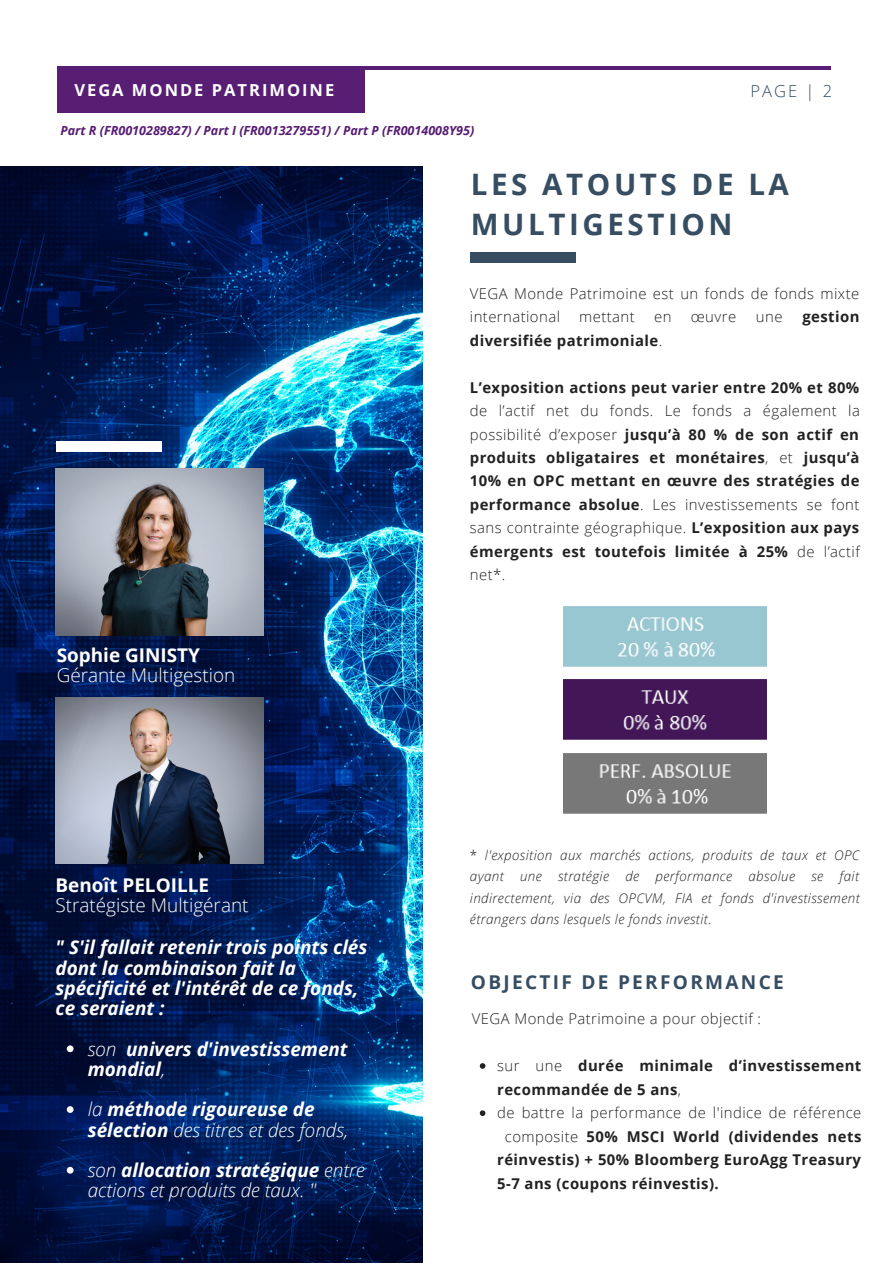
<style>
.page{position:relative;width:893px;height:1264px;background:#fff}
.page>*{position:absolute;margin:0;border:0;box-sizing:border-box;transform-origin:0 0}
.t1{font:700 29.55px/40.5px "Open Sans";letter-spacing:.12em;color:#364d62}
.t2{font:700 19.05px "Open Sans";letter-spacing:.12em;color:#364d62}
.t3{font:italic 700 18.9px/20.2px "Open Sans";color:#fff}
.t4{font:italic 300 18.9px/20.2px "Open Sans";color:#fff}
.t5{font:300 18.9px "Open Sans";color:#fff}
.t6{font:700 18.9px "Open Sans";color:#fff}
.t7{font:700 16.5px "Open Sans";letter-spacing:.12em;color:#fff}
.t8{font:300 16.5px "Open Sans";color:#364d62}
.t9{font:700 14.85px/23.4px "Open Sans";letter-spacing:.03em;color:#222;text-align:justify}
.t10{font:300 14.85px/23.4px "Open Sans";letter-spacing:.03em;color:#222}
.t11{font:italic 300 13.35px/21.1px "Open Sans";letter-spacing:.03em;color:#222;text-align:justify}
.t12{font:italic 700 12.6px "Open Sans";color:#571e74}
.s1{font-weight:300}
.s2{font-weight:700}
.s3{font-style:normal}
</style>
<div class="page">
<hr style="left:60px;top:66px;width:770px;height:4px;background:#581d74">
<div style="left:57px;top:66px;width:307px;height:46px;background:#571e74"></div>
<img style="left:0;top:166px;width:423px;height:1096px">
<div style="left:56px;top:441px;width:105px;height:10px;background:#fff"></div>
<div style="left:470px;top:252px;width:105px;height:10px;background:#364d62"></div>
<img style="left:56px;top:697px;width:208px;height:166px">
<img style="left:56px;top:469px;width:208px;height:166px">
<img style="left:563px;top:606px;width:203px;height:61px">
<img style="left:563px;top:679px;width:203px;height:61px">
<img style="left:563px;top:753px;width:203px;height:61px">
<svg style="left:67px;top:1045px;width:6px;height:7px"></svg>
<svg style="left:67px;top:1106px;width:6px;height:6px"></svg>
<svg style="left:67px;top:1166px;width:6px;height:7px"></svg>
<svg style="left:480px;top:1063px;width:5px;height:5px"></svg>
<svg style="left:480px;top:1110px;width:5px;height:5px"></svg>
<p class="t7" style="left:74px;top:78px;width:261px">VEGA MONDE PATRIMOINE</p>
<p class="t8" style="left:750px;top:80px;width:83px">PAGE | 2</p>
<p class="t12" style="left:60px;top:121px;width:415px">Part R (FR0010289827) / Part I (FR0013279551) / Part P (FR0014008Y95)</p>
<h1 class="t1" style="left:471px;top:163px;width:319px">LES ATOUTS DE LA<br>MULTIGESTION</h1>
<p class="t6" style="left:57px;top:641px;width:145px">Sophie GINISTY</p>
<p class="t5" style="left:57px;top:661px;width:180px">Gérante Multigestion</p>
<p class="t6" style="left:56px;top:872px;width:155px">Benoît PELOILLE</p>
<p class="t5" style="left:56px;top:892px;width:194px">Stratégiste Multigérant</p>
<p class="t3" style="left:56px;top:936px;width:313px">" S'il fallait retenir trois points clés dont la combinaison fait la spécificité et l'intérêt de ce fonds, ce seraient :</p>
<p class="t3" style="left:88px;top:1038px;width:261px"><span class="s1">son</span> univers d'investissement mondial<span class="s1">,</span></p>
<p class="t3" style="left:88px;top:1098px;width:262px"><span class="s1">la</span> méthode rigoureuse de sélection <span class="s1">des titres et des fonds,</span></p>
<p class="t4" style="left:88px;top:1159px;width:278px">son <span class="s2">allocation stratégique</span> entre actions et produits de taux. "</p>
<p class="t10" style="left:470px;top:281px;width:391px">VEGA Monde Patrimoine est un fonds de fonds mixte international</p>
<p class="t10" style="left:579px;top:305px;width:57px">mettant</p>
<p class="t10" style="left:654px;top:305px;width:19px">en</p>
<p class="t10" style="left:690px;top:305px;width:47px">œuvre</p>
<p class="t10" style="left:756px;top:305px;width:28px">une</p>
<p class="t9" style="left:802px;top:305px;width:59px">gestion</p>
<p class="t9" style="left:470px;top:328px;width:194px">diversifiée patrimoniale<span class="s1">.</span></p>
<p class="t9" style="left:470px;top:375px;width:391px">L’exposition actions peut varier entre 20% et 80%</p>
<p class="t9" style="left:470px;top:398px;width:391px"><span class="s1">de l’actif net du fonds. Le fonds a également la possibilité d’exposer</span> jusqu’à 80 % de son actif en produits obligataires et monétaires<span class="s1">, et</span> jusqu’à 10% en OPC mettant en œuvre des stratégies de performance absolue<span class="s1">. Les investissements se font sans contrainte géographique.</span> L’exposition aux pays émergents est toutefois limitée à 25% <span class="s1">de l’actif net*.</span></p>
<p class="t11" style="left:470px;top:844px;width:391px"><span class="s3">*</span> l'exposition aux marchés actions, produits de taux et OPC ayant une stratégie de performance absolue se fait indirectement, via des OPCVM, FIA et fonds d'investissement étrangers dans lesquels le fonds investit.</p>
<p class="t2" style="left:471px;top:968px;width:314px">OBJECTIF DE PERFORMANCE</p>
<p class="t10" style="left:472px;top:1006px;width:291px">VEGA Monde Patrimoine a pour objectif :</p>
<p class="t9" style="left:497px;top:1053px;width:365px"><span class="s1">sur une</span> durée minimale d’investissement</p>
<p class="t9" style="left:497px;top:1077px;width:185px">recommandée de 5 ans<span class="s1">,</span></p>
<p class="t10" style="left:497px;top:1100px;width:365px">de battre la performance de l'indice de référence</p>
<p class="t9" style="left:505px;top:1124px;width:358px"><span class="s1">composite</span> 50% MSCI World (dividendes nets</p>
<p class="t9" style="left:497px;top:1147px;width:365px">réinvestis) + 50% Bloomberg EuroAgg Treasury</p>
<p class="t9" style="left:497px;top:1171px;width:223px">5-7 ans (coupons réinvestis).</p>
</div>
